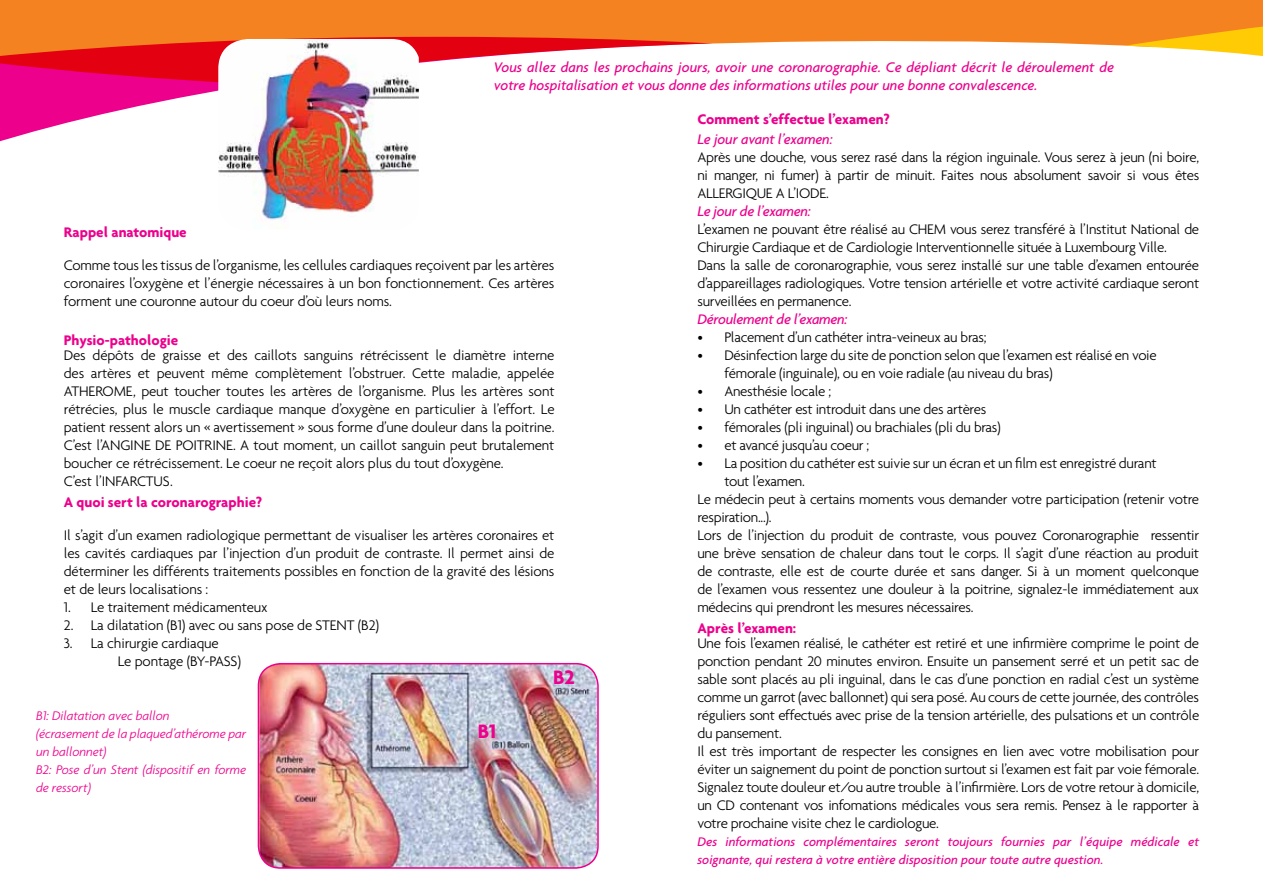
<style>
.page{position:relative;width:1263px;height:893px;background:#fff}
.page>*{position:absolute;margin:0;border:0;box-sizing:border-box;transform-origin:0 0}
.t1{font:700 21px "Agenda";color:#ec008c}
.t2{font:300 15px/18px "Agenda";letter-spacing:-.02em;color:#000}
.t3{font:italic 500 15px/18px "Agenda";color:#ec008c}
.t4{font:700 15px "Agenda";color:#ec008c}
.t5{font:italic 500 15px "Agenda";letter-spacing:-.02em;color:#ec008c}
.t6{font:italic 500 13.5px/18px "Agenda";color:#ec008c}
.t7{font:italic 300 13.5px/18px "Agenda";letter-spacing:-.01em;color:#ec008c}
</style>
<div class="page">
<div style="left:0;top:0;width:1263px;height:46px;background:#f58220"></div>
<svg style="left:1125px;top:24px;width:138px;height:32px"></svg>
<svg style="left:0;top:37px;width:713px;height:105px"></svg>
<img style="left:259px;top:664px;width:338px;height:204px">
<div style="left:258px;top:663px;width:341px;height:206px;border:2px solid #ec008c;border-radius:22px"></div>
<img style="left:218px;top:39px;width:201px;height:181px">
<p class="t3" style="left:494px;top:58px;width:622px">Vous allez dans les prochains jours, avoir une coronarographie. Ce dépliant décrit le déroulement de votre hospitalisation et vous donne des informations utiles pour une bonne convalescence.</p>
<p class="t4" style="left:64px;top:223px;width:124px">Rappel anatomique</p>
<p class="t2" style="left:64px;top:256px;width:492px;text-align:justify">Comme tous les tissus de l’organisme, les cellules cardiaques reçoivent par les artères coronaires l’oxygène et l’énergie nécessaires à un bon fonctionnement. Ces artères forment une couronne autour du coeur d’où leurs noms.</p>
<p class="t4" style="left:64px;top:331px;width:116px">Physio-pathologie</p>
<p class="t2" style="left:64px;top:346px;width:492px">Des dépôts de graisse et des caillots sanguins rétrécissent le diamètre interne des artères et peuvent même complètement l’obstruer. Cette maladie, appelée ATHEROME, peut toucher toutes les artères de l’organisme. Plus les artères sont rétrécies, plus le muscle cardiaque manque d’oxygène en particulier à l’effort. Le patient ressent alors un « avertissement » sous forme d’une douleur dans la poitrine.<br>C’est l’ANGINE DE POITRINE. A tout moment, un caillot sanguin peut brutalement boucher ce rétrécissement. Le coeur ne reçoit alors plus du tout d’oxygène.<br>C’est l’INFARCTUS.</p>
<p class="t4" style="left:64px;top:493px;width:200px">A quoi sert la coronarographie?</p>
<p class="t2" style="left:64px;top:526px;width:492px;text-align:justify">Il s’agit d’un examen radiologique permettant de visualiser les artères coronaires et les cavités cardiaques par l’injection d’un produit de contraste. Il permet ainsi de déterminer les différents traitements possibles en fonction de la gravité des lésions et de leurs localisations :</p>
<p class="t2" style="left:64px;top:598px;width:205px">1. Le traitement médicamenteux</p>
<p class="t2" style="left:64px;top:616px;width:317px">2. La dilatation (B1) avec ou sans pose de STENT (B2)</p>
<p class="t2" style="left:118px;top:634px;width:125px;text-indent:-54px">3. La chirurgie cardiaque<br>Le pontage (BY-PASS)</p>
<h1 class="t1" style="left:553px;top:664px;width:23px">B2</h1>
<p class="t7" style="left:36px;top:706px;width:212px">B1: Dilatation avec ballon<br>(écrasement de la plaqued’athérome par un ballonnet)<br>B2: Pose d’un Stent (dispositif en forme de ressort)</p>
<h1 class="t1" style="left:478px;top:718px;width:20px">B1</h1>
<p class="t4" style="left:697px;top:110px;width:194px">Comment s’effectue l’examen?</p>
<p class="t3" style="left:697px;top:130px;width:137px">Le jour avant l’examen:</p>
<p class="t2" style="left:697px;top:148px;width:503px;text-align:justify">Après une douche, vous serez rasé dans la région inguinale. Vous serez à jeun (ni boire, ni manger, ni fumer) à partir de minuit. Faites nous absolument savoir si vous êtes ALLERGIQUE A L’IODE.</p>
<p class="t5" style="left:697px;top:202px;width:115px">Le jour de l’examen:</p>
<p class="t2" style="left:697px;top:220px;width:503px">L’examen ne pouvant être réalisé au CHEM vous serez transféré à l’Institut National de Chirurgie Cardiaque et de Cardiologie Interventionnelle située à Luxembourg Ville.<br>Dans la salle de coronarographie, vous serez installé sur une table d’examen entourée d’appareillages radiologiques. Votre tension artérielle et votre activité cardiaque seront surveillées en permanence.</p>
<p class="t5" style="left:697px;top:310px;width:151px">Déroulement de l’examen:</p>
<p class="t2" style="left:697px;top:328px;width:291px">• Placement d’un cathéter intra-veineux au bras;</p>
<p class="t2" style="left:724px;top:346px;width:434px;text-indent:-27px">• Désinfection large du site de ponction selon que l’examen est réalisé en voie fémorale (inguinale), ou en voie radiale (au niveau du bras)</p>
<p class="t2" style="left:697px;top:382px;width:135px">• Anesthésie locale ;</p>
<p class="t2" style="left:697px;top:400px;width:290px">• Un cathéter est introduit dans une des artères</p>
<p class="t2" style="left:697px;top:418px;width:305px">• fémorales (pli inguinal) ou brachiales (pli du bras)</p>
<p class="t2" style="left:697px;top:436px;width:173px">• et avancé jusqu’au coeur ;</p>
<p class="t2" style="left:697px;top:454px;width:461px">• La position du cathéter est suivie sur un écran et un film est enregistré durant</p>
<p class="t2" style="left:724px;top:472px;width:82px">tout l’examen.</p>
<p class="t2" style="left:697px;top:490px;width:503px">Le médecin peut à certains moments vous demander votre participation (retenir votre</p>
<p class="t2" style="left:697px;top:508px;width:76px">respiration...).</p>
<p class="t2" style="left:697px;top:526px;width:503px">Lors de l’injection du produit de contraste, vous pouvez Coronarographie ressentir</p>
<p class="t2" style="left:697px;top:544px;width:503px">une brève sensation de chaleur dans tout le corps. Il s’agit d’une réaction au produit</p>
<p class="t2" style="left:697px;top:562px;width:503px">de contraste, elle est de courte durée et sans danger. Si à un moment quelconque</p>
<p class="t2" style="left:697px;top:580px;width:503px">de l’examen vous ressentez une douleur à la poitrine, signalez-le immédiatement aux</p>
<p class="t2" style="left:697px;top:598px;width:278px">médecins qui prendront les mesures nécessaires.</p>
<p class="t4" style="left:697px;top:619px;width:100px">Après l’examen:</p>
<p class="t2" style="left:697px;top:634px;width:503px">Une fois l’examen réalisé, le cathéter est retiré et une infirmière comprime le point de ponction pendant 20 minutes environ. Ensuite un pansement serré et un petit sac de sable sont placés au pli inguinal, dans le cas d’une ponction en radial c’est un système comme un garrot (avec ballonnet) qui sera posé. Au cours de cette journée, des contrôles réguliers sont effectués avec prise de la tension artérielle, des pulsations et un contrôle du pansement.<br>Il est très important de respecter les consignes en lien avec votre mobilisation pour éviter un saignement du point de ponction surtout si l’examen est fait par voie fémorale.<br>Signalez toute douleur et/ou autre trouble à l’infirmière. Lors de votre retour à domicile, un CD contenant vos infomations médicales vous sera remis. Pensez à le rapporter à votre prochaine visite chez le cardiologue.</p>
<p class="t6" style="left:697px;top:832px;width:503px">Des informations complémentaires seront toujours fournies par l’équipe médicale et soignante, qui restera à votre entière disposition pour toute autre question.</p>
</div>
